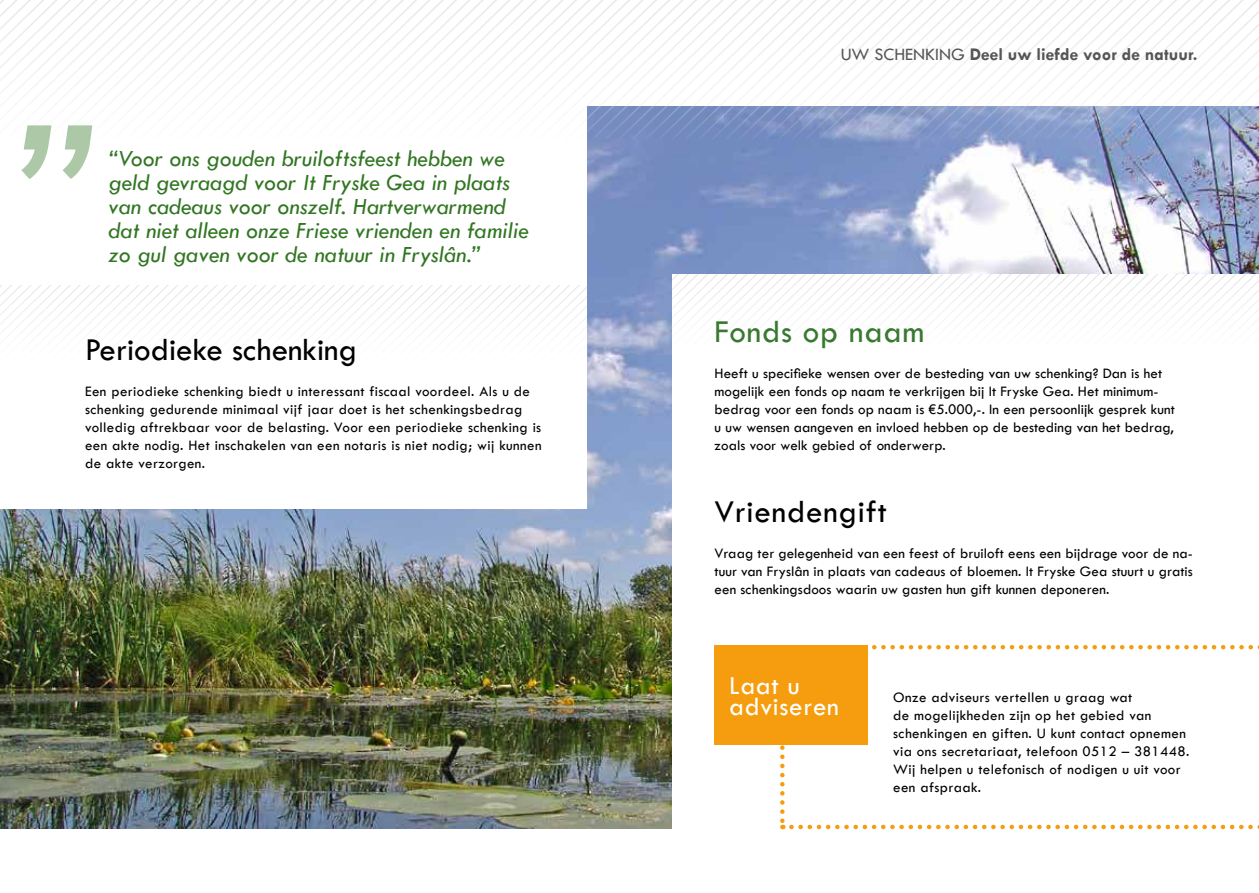
<style>
.page{position:relative;width:1259px;height:893px;background:#fff}
.page>*{position:absolute;margin:0;border:0;box-sizing:border-box;transform-origin:0 0}
.t1{font:33px "Tw Cen";color:#000}
.t2{font:33px "Tw Cen";letter-spacing:.025em;color:#000}
.t3{font:33px "Tw Cen";letter-spacing:.025em;color:#397831}
.t4{font:27px/21px "Tw Cen";letter-spacing:.025em;color:#fff}
.t5{font:italic 24px/24px "Tw Cen";color:#317622}
.t6{font:700 18px "Tw Cen";color:#555}
.t7{font:15px/18px "Tw Cen";letter-spacing:.025em;color:#000}
.t8{font:15px/18px "Tw Cen";letter-spacing:.005em;color:#000}
.s1{font-weight:400}
</style>
<div class="page">
<img style="left:0;top:179px;width:1259px;height:649px">
<div style="left:672px;top:274px;width:587px;height:619px;background:#fff"></div>
<div style="left:0;top:0;width:587px;height:508px;background:#fff"></div>
<svg style="left:0;top:285px;width:587px;height:43px"></svg>
<svg style="left:672px;top:274px;width:587px;height:43px"></svg>
<svg style="left:780px;top:745px;width:4px;height:84px"></svg>
<svg style="left:791px;top:825px;width:468px;height:4px"></svg>
<svg style="left:867px;top:645px;width:392px;height:4px"></svg>
<div style="left:714px;top:645px;width:153px;height:100px;background:#f59d0f"></div>
<svg style="left:0;top:0;width:1259px;height:179px"></svg>
<h3 class="t5" style="left:108px;top:146px;width:422px">“Voor ons gouden bruiloftsfeest hebben we geld gevraagd voor It Fryske Gea in plaats van cadeaus voor onszelf. Hartverwarmend dat niet alleen onze Friese vrienden en familie zo gul gaven voor de natuur in Fryslân.”</h3>
<h1 class="t1" style="left:85px;top:330px;width:273px">Periodieke schenking</h1>
<p class="t7" style="left:85px;top:382px;width:458px">Een periodieke schenking biedt u interessant fiscaal voordeel. Als u de schenking gedurende minimaal vijf jaar doet is het schenkingsbedrag volledig aftrekbaar voor de belasting. Voor een periodieke schenking is een akte nodig. Het inschakelen van een notaris is niet nodig; wij kunnen de akte verzorgen.</p>
<p class="t6" style="left:840px;top:43px;width:358px"><span class="s1">UW SCHENKING</span> Deel uw liefde voor de natuur.</p>
<h1 class="t3" style="left:714px;top:312px;width:212px">Fonds op naam</h1>
<p class="t8" style="left:714px;top:364px;width:462px">Heeft u specifieke wensen over de besteding van uw schenking? Dan is het mogelijk een fonds op naam te verkrijgen bij It Fryske Gea. Het minimum&shy;bedrag voor een fonds op naam is €5.000,-. In een persoonlijk gesprek kunt u uw wensen aangeven en invloed hebben op de besteding van het bedrag, zoals voor welk gebied of onderwerp.</p>
<h1 class="t2" style="left:714px;top:492px;width:174px">Vriendengift</h1>
<p class="t7" style="left:714px;top:544px;width:480px;text-align:justify">Vraag ter gelegenheid van een feest of bruiloft eens een bijdrage voor de na&shy;tuur van Fryslân in plaats van cadeaus of bloemen. It Fryske Gea stuurt u gratis een schenkingsdoos waarin uw gasten hun gift kunnen deponeren.</p>
<h2 class="t4" style="left:729px;top:675px;width:111px">Laat u adviseren</h2>
<p class="t7" style="left:893px;top:688px;width:298px">Onze adviseurs vertellen u graag wat<br>de mogelijkheden zijn op het gebied van schenkingen en giften. U kunt contact opnemen via ons secretariaat, telefoon 0512 – 381448.<br>Wij helpen u telefonisch of nodigen u uit voor een afspraak.</p>
</div>
